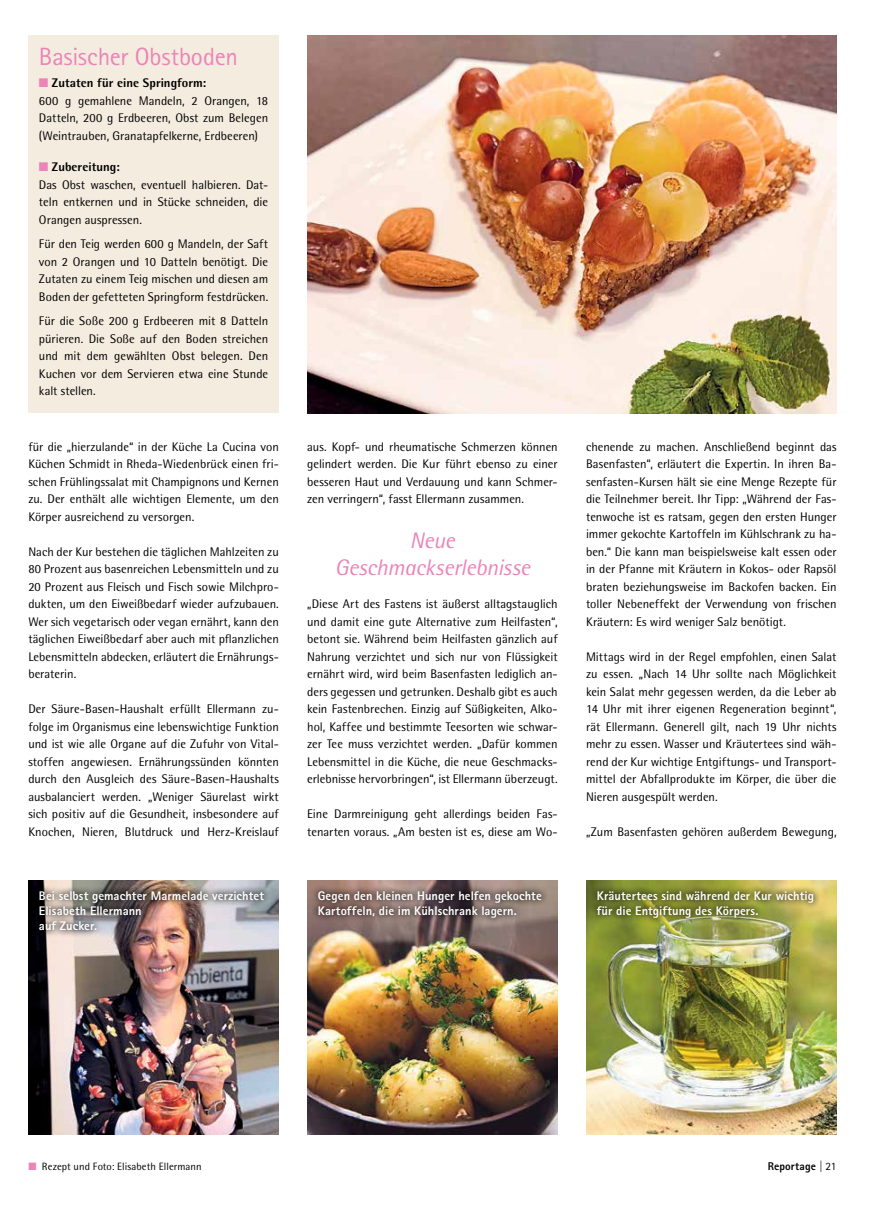
<style>
.page{position:relative;width:872px;height:1205px;background:#fff}
.page>*{position:absolute;margin:0;border:0;box-sizing:border-box;transform-origin:0 0}
.t1{font:25px "Agfa Rotis Sans Serif";letter-spacing:-.005em;color:#eb85b9}
.t2{font:italic 22.5px/27px "Agfa Rotis Semisans";letter-spacing:-.015em;color:#eb85b9;text-align:center}
.t3{font:12.5px/17.5px "Agfa Rotis Semisans";color:#000;text-align:justify}
.t4{font:800 12.5px/15px "Agfa Rotis Sans Serif";letter-spacing:.005em;color:#fff}
.t5{font:800 11.25px "Agfa Rotis Sans Serif";letter-spacing:.01em;color:#000}
.t6{font:10.62px "Agfa Rotis Semisans";letter-spacing:.005em;color:#000}
.s1{color:#eb85b9}
.s2{font-weight:800}
.s3{font-weight:400}
</style>
<div class="page">
<img style="left:307px;top:35px;width:529px;height:378px">
<img style="left:28px;top:881px;width:251px;height:253px">
<div style="left:32px;top:884px;width:239px;height:54px;background:#000;opacity:.75"></div>
<div style="left:28px;top:35px;width:251px;height:378px;background:#f5ece0"></div>
<img style="left:307px;top:881px;width:250px;height:253px">
<div style="left:311px;top:884px;width:238px;height:41px;background:#000;opacity:.75"></div>
<img style="left:586px;top:881px;width:250px;height:253px">
<div style="left:589px;top:884px;width:232px;height:41px;background:#000;opacity:.75"></div>
<h1 class="t1" style="left:39px;top:42px;width:200px">Basischer Obstboden</h1>
<p class="t3" style="left:39px;top:74px;width:231px;text-align:left"><span class="s1">■</span> <span class="s2">Zutaten für eine Springform:<br></span>600 g gemahlene Mandeln, 2 Orangen, 18<br>Datteln, 200 g Erdbeeren, Obst zum Belegen (Weintrauben, Granatapfelkerne, Erdbeeren)</p>
<p class="t3" style="left:39px;top:158px;width:231px;text-align:left"><span class="s1">■</span> <span class="s2">Zubereitung:<br></span>Das Obst waschen, eventuell halbieren. Dat&shy;teln entkernen und in Stücke schneiden, die<br>Orangen auspressen.</p>
<p class="t3" style="left:39px;top:235px;width:231px">Für den Teig werden 600 g Mandeln, der Saft von 2 Orangen und 10 Datteln benötigt. Die Zutaten zu einem Teig mischen und diesen am Boden der gefetteten Springform festdrücken.</p>
<p class="t3" style="left:39px;top:312px;width:231px">Für die Soße 200 g Erdbeeren mit 8 Datteln pürieren. Die Soße auf den Boden streichen und mit dem gewählten Obst belegen. Den Kuchen vor dem Servieren etwa eine Stunde kalt stellen.</p>
<p class="t3" style="left:28px;top:437px;width:252px">für die „hierzulande“ in der Küche La Cucina von Küchen Schmidt in Rheda-Wiedenbrück einen fri&shy;schen Frühlingssalat mit Champignons und Kernen zu. Der enthält alle wichtigen Elemente, um den Körper ausreichend zu versorgen.</p>
<p class="t3" style="left:28px;top:542px;width:252px">Nach der Kur bestehen die täglichen Mahlzeiten zu 80 Prozent aus basenreichen Lebensmitteln und zu 20 Prozent aus Fleisch und Fisch sowie Milchpro&shy;dukten, um den Eiweißbedarf wieder aufzubauen.<br>Wer sich vegetarisch oder vegan ernährt, kann den täglichen Eiweißbedarf aber auch mit pflanzlichen Lebensmitteln abdecken, erläutert die Ernährungs&shy;beraterin.</p>
<p class="t3" style="left:28px;top:700px;width:252px">Der Säure-Basen-Haushalt erfüllt Ellermann zu&shy;folge im Organismus eine lebenswichtige Funktion und ist wie alle Organe auf die Zufuhr von Vital&shy;stoffen angewiesen. Ernährungssünden könnten durch den Ausgleich des Säure-Basen-Haushalts ausbalanciert werden. „Weniger Säurelast wirkt sich positiv auf die Gesundheit, insbesondere auf Knochen, Nieren, Blutdruck und Herz-Kreislauf</p>
<p class="t4" style="left:39px;top:888px;width:227px">Bei selbst gemachter Marmelade verzichtet<br>Elisabeth Ellermann<br>auf Zucker.</p>
<p class="t3" style="left:307px;top:437px;width:252px">aus. Kopf- und rheumatische Schmerzen können gelindert werden. Die Kur führt ebenso zu einer besseren Haut und Verdauung und kann Schmer&shy;zen verringern“, fasst Ellermann zusammen.</p>
<h2 class="t2" style="left:335px;top:526px;width:197px">Neue<br>Geschmackserlebnisse</h2>
<p class="t3" style="left:307px;top:595px;width:252px">„Diese Art des Fastens ist äußerst alltagstauglich und damit eine gute Alternative zum Heilfasten“, betont sie. Während beim Heilfasten gänzlich auf Nahrung verzichtet und sich nur von Flüssigkeit ernährt wird, wird beim Basenfasten lediglich an&shy;ders gegessen und getrunken. Deshalb gibt es auch kein Fastenbrechen. Einzig auf Süßigkeiten, Alko&shy;hol, Kaffee und bestimmte Teesorten wie schwar&shy;zer Tee muss verzichtet werden. „Dafür kommen Lebensmittel in die Küche, die neue Geschmacks&shy;erlebnisse hervorbringen“, ist Ellermann überzeugt.</p>
<p class="t3" style="left:307px;top:805px;width:252px">Eine Darmreinigung geht allerdings beiden Fas&shy;tenarten voraus. „Am besten ist es, diese am Wo-</p>
<p class="t3" style="left:586px;top:437px;width:252px">chenende zu machen. Anschließend beginnt das Basenfasten“, erläutert die Expertin. In ihren Ba&shy;senfasten-Kursen hält sie eine Menge Rezepte für die Teilnehmer bereit. Ihr Tipp: „Während der Fas&shy;tenwoche ist es ratsam, gegen den ersten Hunger immer gekochte Kartoffeln im Kühlschrank zu ha&shy;ben.“ Die kann man beispielsweise kalt essen oder in der Pfanne mit Kräutern in Kokos- oder Rapsöl braten beziehungsweise im Backofen backen. Ein toller Nebeneffekt der Verwendung von frischen Kräutern: Es wird weniger Salz benötigt.</p>
<p class="t3" style="left:586px;top:647px;width:252px">Mittags wird in der Regel empfohlen, einen Salat zu essen. „Nach 14 Uhr sollte nach Möglichkeit kein Salat mehr gegessen werden, da die Leber ab 14 Uhr mit ihrer eigenen Regeneration beginnt“, rät Ellermann. Generell gilt, nach 19 Uhr nichts mehr zu essen. Wasser und Kräutertees sind wäh&shy;rend der Kur wichtige Entgiftungs- und Transport&shy;mittel der Abfallprodukte im Körper, die über die Nieren ausgespült werden.</p>
<p class="t3" style="left:586px;top:822px;width:252px">„Zum Basenfasten gehören außerdem Bewegung,</p>
<p class="t4" style="left:318px;top:888px;width:225px">Gegen den kleinen Hunger helfen gekochte<br>Kartoffeln, die im Kühlschrank lagern.</p>
<p class="t4" style="left:596px;top:888px;width:219px">Kräutertees sind während der Kur wichtig für die Entgiftung des Körpers.</p>
<p class="t6" style="left:28px;top:1159px;width:175px"><span class="s1">■</span> Rezept und Foto: Elisabeth Ellermann</p>
<p class="t5" style="left:767px;top:1158px;width:70px">Reportage <span class="s3">| 21</span></p>
</div>
